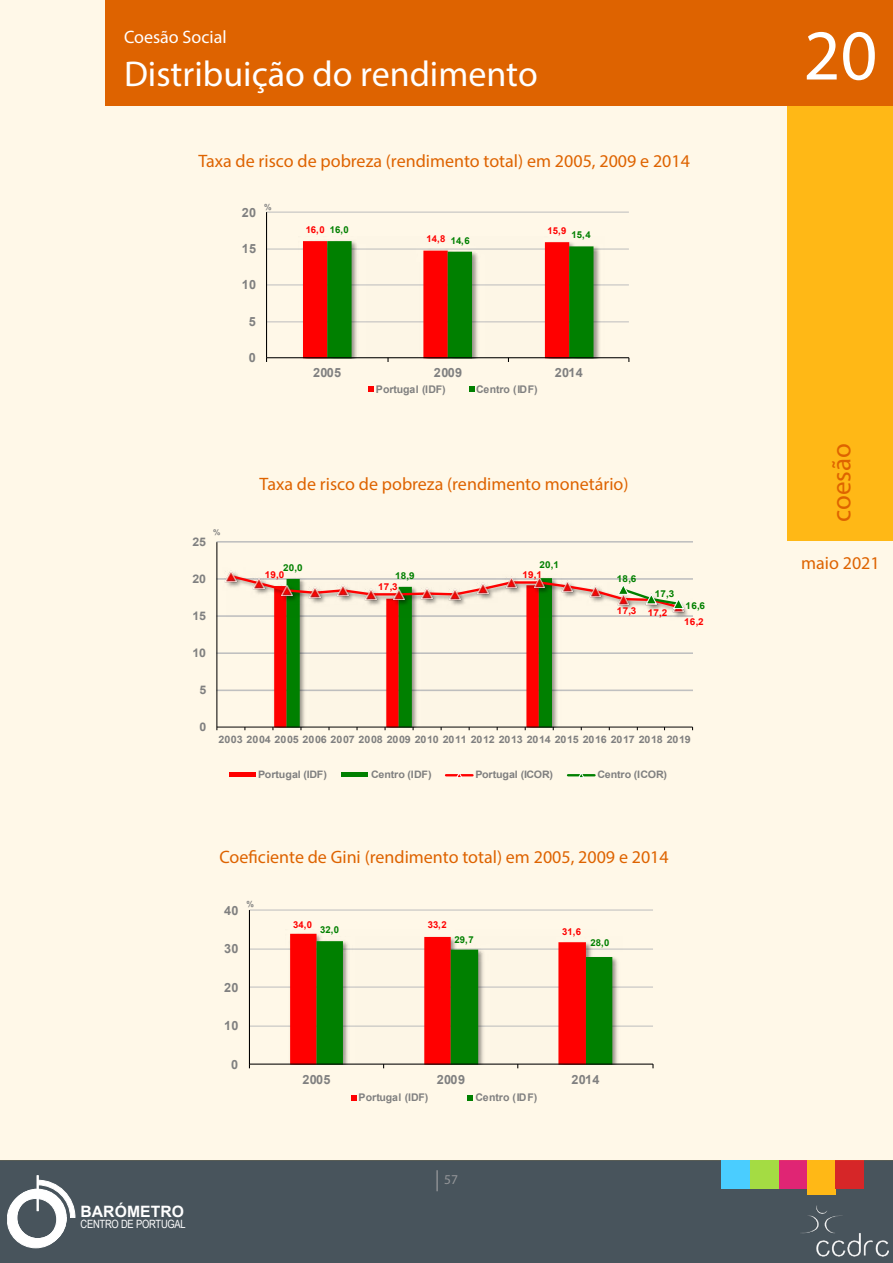
<style>
.page{position:relative;width:893px;height:1263px;background:#fff}
.page>*{position:absolute;margin:0;border:0;box-sizing:border-box;transform-origin:0 0}
.t1{font:72px "Myriad Pro";color:#fff}
.t2{font:36px "Myriad Pro";color:#fff}
.t3{font:27px "Myriad Pro";color:#de6300}
.t4{font:18px "Myriad Pro";color:#de6300}
.t5{font:18px "Myriad Pro";color:#fff}
.t6{font:700 15.6px "Arial";letter-spacing:.005em;color:#fff}
.t7{font:13.5px "Myriad Pro";color:#939598}
.t8{font:700 12.6px "Arial";letter-spacing:.025em;color:#808080}
.t9{font:700 11.85px "Arial";letter-spacing:-.025em;color:#808080;scale:1.04 1}
.t10{font:11.4px "Arial Narrow";letter-spacing:-.025em;color:#fff}
.t11{font:700 10.5px "Arial";letter-spacing:-.01em;color:#808080}
.t12{font:700 10.2px "Arial";letter-spacing:-.02em;color:#808080;scale:1.04 1}
.t13{font:700 9.45px "Arial";letter-spacing:.015em;color:#f00}
.t14{font:700 9.45px "Arial";letter-spacing:.015em;color:#008000}
.t15{font:700 9.45px "Arial";letter-spacing:.015em;color:#f00;scale:1.04 1}
.t16{font:700 9.45px "Arial";letter-spacing:.015em;color:#008000;scale:1.04 1}
.t17{font:700 8.4px "Arial";color:#808080}
.t18{font:700 7.95px "Arial";color:#808080;scale:1.04 1}
.s1{font-size:21px}
</style>
<div class="page">
<div style="left:0;top:1160px;width:893px;height:103px;background:#48545c"></div>
<img style="left:801px;top:1205px;width:87px;height:52px">
<svg style="left:7px;top:1179px;width:69px;height:69px"></svg>
<div style="left:37px;top:1176px;width:1px;height:34px;border:1px solid #fff"></div>
<div style="left:778px;top:1160px;width:29px;height:29px;background:#e02574"></div>
<div style="left:807px;top:1160px;width:29px;height:35px;background:#ffb816"></div>
<div style="left:836px;top:1160px;width:28px;height:29px;background:#d62628"></div>
<div style="left:0;top:0;width:893px;height:1160px;background:#fff8e8"></div>
<div style="left:750px;top:1160px;width:28px;height:29px;background:#a4dc43"></div>
<div style="left:722px;top:1160px;width:28px;height:29px;background:#4acdff"></div>
<div style="left:105px;top:0;width:788px;height:105px;background:#de6300"></div>
<div style="left:788px;top:105px;width:105px;height:435px;background:#ffb816"></div>
<hr style="left:267px;top:321px;width:362px;height:1px;background:#c0c0c0">
<hr style="left:267px;top:284px;width:362px;height:1px;background:#c0c0c0">
<hr style="left:267px;top:248px;width:362px;height:2px;background:#c0c0c0">
<hr style="left:267px;top:212px;width:362px;height:1px;background:#c0c0c0">
<img style="left:593px;top:246px;width:11px;height:111px">
<hr style="left:266px;top:212px;width:1px;height:146px;background:#000">
<hr style="left:267px;top:357px;width:362px;height:1px;background:#000">
<svg style="left:303px;top:241px;width:290px;height:121px"></svg>
<svg style="left:368px;top:387px;width:6px;height:5px"></svg>
<svg style="left:469px;top:387px;width:5px;height:5px"></svg>
<hr style="left:216px;top:689px;width:477px;height:2px;background:#c0c0c0">
<hr style="left:216px;top:652px;width:477px;height:2px;background:#c0c0c0">
<hr style="left:216px;top:615px;width:477px;height:2px;background:#c0c0c0">
<hr style="left:216px;top:578px;width:477px;height:2px;background:#c0c0c0">
<hr style="left:216px;top:541px;width:477px;height:2px;background:#c0c0c0">
<hr style="left:216px;top:542px;width:1px;height:185px;background:#000">
<hr style="left:217px;top:727px;width:476px;height:1px;background:#000">
<img style="left:685px;top:607px;width:8px;height:9px">
<svg style="left:225px;top:571px;width:460px;height:159px"></svg>
<div style="left:229px;top:772px;width:26px;height:5px;background:#f00"></div>
<div style="left:342px;top:772px;width:26px;height:5px;background:#008000"></div>
<hr style="left:446px;top:774px;width:26px;height:2px;background:#f00">
<svg style="left:455px;top:773px;width:8px;height:5px"></svg>
<hr style="left:568px;top:774px;width:26px;height:2px;background:#008000">
<svg style="left:577px;top:773px;width:8px;height:5px"></svg>
<hr style="left:249px;top:1025px;width:404px;height:2px;background:#c0c0c0">
<hr style="left:249px;top:986px;width:404px;height:1px;background:#c0c0c0">
<hr style="left:249px;top:948px;width:404px;height:1px;background:#c0c0c0">
<hr style="left:249px;top:909px;width:404px;height:1px;background:#c0c0c0">
<img style="left:612px;top:948px;width:11px;height:115px">
<hr style="left:249px;top:910px;width:1px;height:154px;background:#000">
<hr style="left:249px;top:1063px;width:404px;height:2px;background:#000">
<svg style="left:290px;top:934px;width:322px;height:134px"></svg>
<svg style="left:351px;top:1095px;width:6px;height:5px"></svg>
<svg style="left:468px;top:1095px;width:5px;height:5px"></svg>
<p class="t5" style="left:124px;top:26px;width:104px">Coesão Social</p>
<h2 class="t2" style="left:124px;top:52px;width:415px">Distribuição do rendimento</h2>
<p class="t4" style="left:198px;top:149px;width:493px">Taxa de risco de pobreza (rendimento total) em 2005, 2009 e 2014</p>
<p class="t8" style="left:242px;top:203px;width:16px">20</p>
<p class="t17" style="left:264px;top:201px;width:9px">%</p>
<p class="t8" style="left:242px;top:240px;width:16px">15</p>
<p class="t8" style="left:242px;top:276px;width:16px">10</p>
<p class="t8" style="left:249px;top:313px;width:9px">5</p>
<p class="t8" style="left:249px;top:349px;width:9px">0</p>
<p class="t13" style="left:306px;top:223px;width:21px">16,0</p>
<p class="t14" style="left:330px;top:223px;width:21px">16,0</p>
<p class="t13" style="left:547px;top:224px;width:21px">15,9</p>
<p class="t14" style="left:451px;top:234px;width:21px">14,6</p>
<p class="t14" style="left:572px;top:228px;width:21px">15,4</p>
<p class="t13" style="left:427px;top:232px;width:21px">14,8</p>
<p class="t8" style="left:313px;top:364px;width:30px">2005</p>
<p class="t8" style="left:434px;top:364px;width:30px">2009</p>
<p class="t8" style="left:555px;top:364px;width:30px">2014</p>
<p class="t11" style="left:376px;top:382px;width:72px">Portugal (IDF)</p>
<p class="t11" style="left:476px;top:382px;width:63px">Centro (IDF)</p>
<p class="t18" style="left:213px;top:527px;width:9px">%</p>
<p class="t9" style="left:192px;top:533px;width:14px">25</p>
<p class="t9" style="left:192px;top:570px;width:14px">20</p>
<p class="t9" style="left:192px;top:607px;width:14px">15</p>
<p class="t9" style="left:192px;top:645px;width:14px">10</p>
<p class="t9" style="left:199px;top:682px;width:8px">5</p>
<p class="t9" style="left:199px;top:719px;width:8px">0</p>
<p class="t4" style="left:260px;top:472px;width:370px">Taxa de risco de pobreza (rendimento monetário)</p>
<p class="t16" style="left:283px;top:561px;width:20px">20,0</p>
<p class="t15" style="left:265px;top:568px;width:20px">19,0</p>
<p class="t16" style="left:395px;top:569px;width:20px">18,9</p>
<p class="t15" style="left:378px;top:580px;width:20px">17,3</p>
<p class="t16" style="left:539px;top:557px;width:20px">20,1</p>
<p class="t15" style="left:522px;top:568px;width:20px">19,1</p>
<p class="t16" style="left:617px;top:572px;width:20px">18,6</p>
<p class="t16" style="left:655px;top:587px;width:20px">17,3</p>
<p class="t15" style="left:617px;top:605px;width:50px">17,3 17,2</p>
<p class="t16" style="left:686px;top:599px;width:20px">16,6</p>
<p class="t15" style="left:684px;top:615px;width:20px">16,2</p>
<p class="t12" style="left:219px;top:732px;width:455px">2003 2004 2005 2006 2007 2008 2009 2010 2011 2012 2013 2014 2015 2016 2017 2018 2019</p>
<p class="t12" style="left:258px;top:767px;width:68px">Portugal (IDF)</p>
<p class="t12" style="left:371px;top:767px;width:60px">Centro (IDF)</p>
<p class="t12" style="left:475px;top:767px;width:76px">Portugal (ICOR)</p>
<p class="t12" style="left:597px;top:767px;width:68px">Centro (ICOR)</p>
<p class="t4" style="left:219px;top:845px;width:451px">Coeficiente de Gini (rendimento total) em 2005, 2009 e 2014</p>
<p class="t8" style="left:224px;top:901px;width:16px">40</p>
<p class="t17" style="left:246px;top:898px;width:9px">%</p>
<p class="t8" style="left:224px;top:940px;width:16px">30</p>
<p class="t8" style="left:224px;top:978px;width:16px">20</p>
<p class="t8" style="left:224px;top:1017px;width:16px">10</p>
<p class="t8" style="left:231px;top:1055px;width:9px">0</p>
<p class="t6" style="left:81px;top:1200px;width:105px">BARÓMETRO</p>
<p class="t10" style="left:81px;top:1215px;width:107px">CENTRO DE PORTUGAL</p>
<p class="t13" style="left:293px;top:918px;width:21px">34,0</p>
<p class="t13" style="left:428px;top:918px;width:21px">33,2</p>
<p class="t14" style="left:320px;top:923px;width:21px">32,0</p>
<p class="t13" style="left:562px;top:924px;width:21px">31,6</p>
<p class="t14" style="left:455px;top:933px;width:21px">29,7</p>
<p class="t14" style="left:590px;top:936px;width:21px">28,0</p>
<p class="t8" style="left:302px;top:1070px;width:30px">2005</p>
<p class="t8" style="left:437px;top:1070px;width:30px">2009</p>
<p class="t8" style="left:571px;top:1070px;width:30px">2014</p>
<p class="t11" style="left:358px;top:1090px;width:72px">Portugal (IDF)</p>
<p class="t11" style="left:476px;top:1090px;width:63px">Centro (IDF)</p>
<p class="t7" style="left:435px;top:1171px;width:25px"><span class="s1">|</span> 57</p>
<h1 class="t1" style="left:803px;top:11px;width:75px">20</h1>
<h3 class="t3" style="left:825px;top:522px;width:80px;rotate:-90deg">coesão</h3>
<p class="t4" style="left:801px;top:551px;width:80px">maio 2021</p>
</div>
